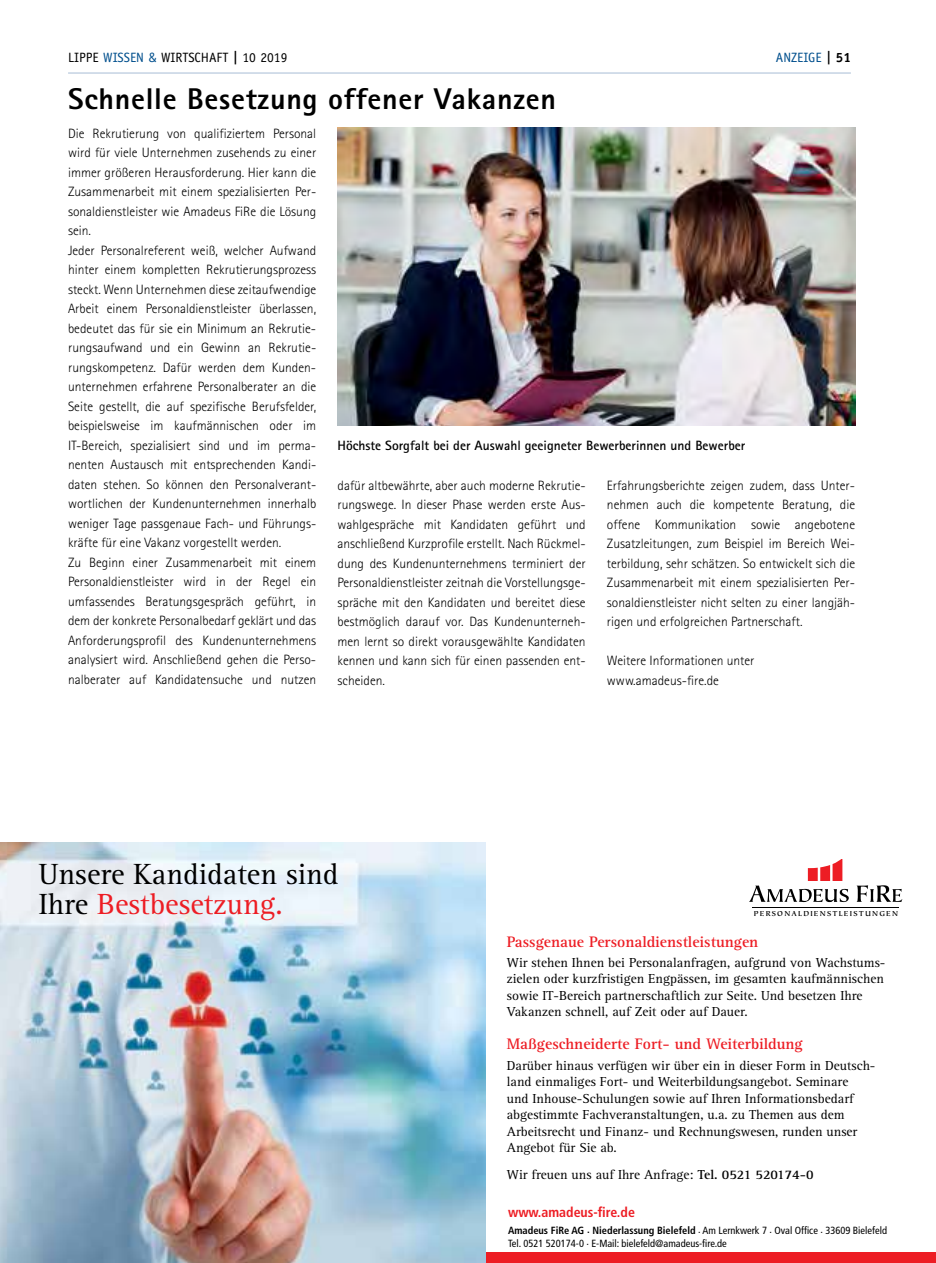
<style>
.page{position:relative;width:936px;height:1263px;background:#fff}
.page>*{position:absolute;margin:0;border:0;box-sizing:border-box;transform-origin:0 0}
.t1{font:30.15px/30px "Rotis Serif Pro";color:#000}
.t2{font:800 30px "Rotis Sans Serif";letter-spacing:.025em;color:#000}
.t3{font:700 15.75px "Rotis Serif Pro";color:#ed1d24}
.t4{font:700 condensed 13.8px "Frutiger LT Std";color:#ed1d24}
.t5{font:300 13.5px/19.5px "Rotis Sans Serif";color:#000}
.t6{font:13.5px/16.5px "Rotis Serif Pro";color:#000}
.t7{font:700 13.5px "Rotis Sans Serif";color:#000}
.t8{font:13.5px "Officina Sans";color:#000}
.t9{font:13.5px "Officina Sans";color:#004f8d}
.t10{font:condensed 10.35px/12.5px "Frutiger LT Std";color:#000}
.t11{font:700 8.1px "Tiepolo";letter-spacing:.15em;color:#000}
.s1{color:#004f8d}
.s2{font-weight:700}
.s3{font-weight:700;color:#000}
.s4{color:#ed1d24}
</style>
<div class="page">
<hr style="left:68px;top:72px;width:782px;height:2px;background:#c4d3e3">
<img style="left:337px;top:128px;width:518px;height:297px">
<div style="left:460px;top:1252px;width:475px;height:11px;background:#ed1d24"></div>
<img style="left:0;top:842px;width:485px;height:421px">
<svg style="left:749px;top:859px;width:99px;height:43px"></svg>
<svg style="left:856px;top:885px;width:46px;height:17px"></svg>
<hr style="left:752px;top:907px;width:147px;height:1px;background:#000">
<p class="t8" style="left:68px;top:49px;width:221px">LIPPE <span class="s1">WISSEN &amp;</span> WIRTSCHAFT <span class="s2">|</span> 10 2019</p>
<p class="t9" style="left:775px;top:49px;width:76px">ANZEIGE <span class="s3">| 51</span></p>
<h2 class="t2" style="left:68px;top:79px;width:489px">Schnelle Besetzung offener Vakanzen</h2>
<p class="t5" style="left:68px;top:124px;width:250px">Die Rekrutierung von qualifiziertem Personal wird für viele Unternehmen zusehends zu einer immer größeren Herausforderung. Hier kann die Zusammenarbeit mit einem spezialisierten Per&shy;sonaldienstleister wie Amadeus FiRe die Lösung sein.<br>Jeder Personalreferent weiß, welcher Aufwand hinter einem kompletten Rekrutierungsprozess steckt. Wenn Unternehmen diese zeitaufwendige Arbeit einem Personaldienstleister überlassen, bedeutet das für sie ein Minimum an Rekrutie&shy;rungsaufwand und ein Gewinn an Rekrutie&shy;rungskompetenz. Dafür werden dem Kunden&shy;unternehmen erfahrene Personalberater an die Seite gestellt, die auf spezifische Berufsfelder, beispielsweise im kaufmännischen oder im IT-Bereich, spezialisiert sind und im perma&shy;nenten Austausch mit entsprechenden Kandi&shy;daten stehen. So können den Personalverant&shy;wortlichen der Kundenunternehmen innerhalb weniger Tage passgenaue Fach- und Führungs&shy;kräfte für eine Vakanz vorgestellt werden.<br>Zu Beginn einer Zusammenarbeit mit einem Personaldienstleister wird in der Regel ein umfassendes Beratungsgespräch geführt, in dem der konkrete Personalbedarf geklärt und das Anforderungsprofil des Kundenunternehmens analysiert wird. Anschließend gehen die Perso&shy;nalberater auf Kandidatensuche und nutzen</p>
<p class="t7" style="left:337px;top:437px;width:409px">Höchste Sorgfalt bei der Auswahl geeigneter Bewerberinnen und Bewerber</p>
<p class="t5" style="left:337px;top:475px;width:250px;text-align:justify">dafür altbewährte, aber auch moderne Rekrutie&shy;rungswege. In dieser Phase werden erste Aus&shy;wahlgespräche mit Kandidaten geführt und anschließend Kurzprofile erstellt. Nach Rückmel&shy;dung des Kundenunternehmens terminiert der Personaldienstleister zeitnah die Vorstellungsge&shy;spräche mit den Kandidaten und bereitet diese bestmöglich darauf vor. Das Kundenunterneh&shy;men lernt so direkt vorausgewählte Kandidaten kennen und kann sich für einen passenden ent&shy;scheiden.</p>
<p class="t5" style="left:607px;top:475px;width:250px;text-align:justify">Erfahrungsberichte zeigen zudem, dass Unter&shy;nehmen auch die kompetente Beratung, die offene Kommunikation sowie angebotene Zusatzleitungen, zum Beispiel im Bereich Wei&shy;terbildung, sehr schätzen. So entwickelt sich die Zusammenarbeit mit einem spezialisierten Per&shy;sonaldienstleister nicht selten zu einer langjäh&shy;rigen und erfolgreichen Partnerschaft.</p>
<p class="t5" style="left:607px;top:651px;width:149px">Weitere Informationen unter www.amadeus-fire.de</p>
<h1 class="t1" style="left:39px;top:859px;width:301px">Unsere Kandidaten sind<br>Ihre <span class="s4">Bestbesetzung.</span></h1>
<p class="t11" style="left:753px;top:909px;width:146px">PERSONALDIENSTLEISTUNGEN</p>
<p class="t3" style="left:506px;top:932px;width:253px">Passgenaue Personaldienstleistungen</p>
<p class="t6" style="left:506px;top:955px;width:380px">Wir stehen Ihnen bei Personalanfragen, aufgrund von Wachstums&shy;zielen oder kurzfristigen Engpässen, im gesamten kaufmännischen sowie IT-Bereich partnerschaftlich zur Seite. Und besetzen Ihre Vakanzen schnell, auf Zeit oder auf Dauer.</p>
<p class="t3" style="left:506px;top:1034px;width:297px">Maßgeschneiderte Fort- und Weiterbildung</p>
<p class="t6" style="left:506px;top:1057px;width:370px">Darüber hinaus verfügen wir über ein in dieser Form in Deutsch&shy;land einmaliges Fort- und Weiterbildungsangebot. Seminare<br>und Inhouse-Schulungen sowie auf Ihren Informationsbedarf abgestimmte Fachveranstaltungen, u.a. zu Themen aus dem Arbeitsrecht und Finanz- und Rechnungswesen, runden unser Angebot für Sie ab.</p>
<p class="t6" style="left:506px;top:1166px;width:308px">Wir freuen uns auf Ihre Anfrage: <span class="s2">Tel. 0521 520174-0</span></p>
<p class="t4" style="left:508px;top:1204px;width:128px">www.amadeus-fire.de</p>
<p class="t10" style="left:508px;top:1225px;width:380px"><span class="s2">Amadeus FiRe AG </span><sup>.</sup> <span class="s2">Niederlassung Bielefeld</span> . Am Lernkwerk 7 . Oval Office . 33609 Bielefeld<br>Tel. 0521 520174-0 . E-Mail: bielefeld@amadeus-fire.de</p>
</div>
